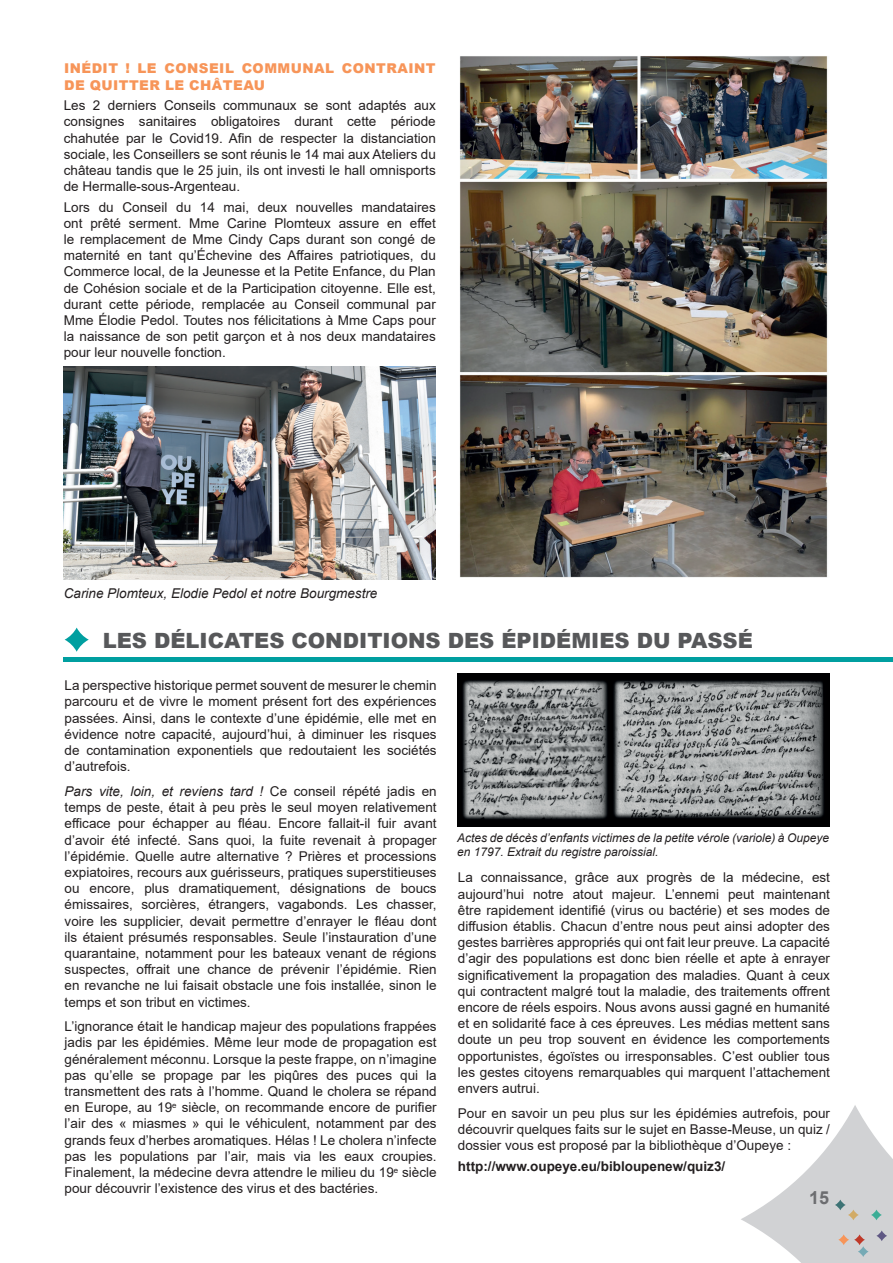
<style>
.page{position:relative;width:893px;height:1263px;background:#fff}
.page>*{position:absolute;margin:0;border:0;box-sizing:border-box;transform-origin:0 0}
.t1{font:900 21px "Arial";color:#57585a}
.t2{font:700 18px "Arial";color:#6c6d70}
.t3{font:13.5px/16.2px "Arial";color:#231f20;text-align:justify}
.t4{font:900 13.5px/16.2px "Arial";letter-spacing:.035em;color:#f79559}
.t5{font:italic 13.5px "Arial";color:#231f20}
.t6{font:700 13.5px "Arial";color:#231f20}
.t7{font:italic 12px/13.5px "Arial";color:#231f20}
.s1{font-style:italic}
</style>
<div class="page">
<svg style="left:741px;top:1105px;width:152px;height:158px"></svg>
<svg style="left:835px;top:1199px;width:11px;height:11px"></svg>
<svg style="left:848px;top:1209px;width:11px;height:11px"></svg>
<svg style="left:871px;top:1209px;width:11px;height:11px"></svg>
<svg style="left:876px;top:1230px;width:11px;height:11px"></svg>
<svg style="left:854px;top:1234px;width:11px;height:11px"></svg>
<svg style="left:858px;top:1246px;width:11px;height:11px"></svg>
<svg style="left:838px;top:1234px;width:11px;height:11px"></svg>
<img style="left:64px;top:367px;width:372px;height:213px">
<img style="left:460px;top:56px;width:368px;height:522px">
<svg style="left:65px;top:628px;width:24px;height:24px"></svg>
<hr style="left:64px;top:657px;width:829px;height:4px;background:#009fa0">
<img style="left:457px;top:673px;width:372px;height:154px">
<p class="t4" style="left:64px;top:60px;width:373px">INÉDIT ! LE CONSEIL COMMUNAL CONTRAINT<br>DE QUITTER LE CHÂTEAU</p>
<p class="t3" style="left:64px;top:97px;width:374px">Les 2 derniers Conseils communaux se sont adaptés aux consignes sanitaires obligatoires durant cette période chahutée par le Covid19. Afin de respecter la distanciation sociale, les Conseillers se sont réunis le 14 mai aux Ateliers du château tandis que le 25 juin, ils ont investi le hall omnisports de Hermalle-sous-Argenteau.</p>
<p class="t3" style="left:64px;top:199px;width:374px">Lors du Conseil du 14 mai, deux nouvelles mandataires ont prêté serment. Mme Carine Plomteux assure en effet le remplacement de Mme Cindy Caps durant son congé de maternité en tant qu’Échevine des Affaires patriotiques, du Commerce local, de la Jeunesse et la Petite Enfance, du Plan de Cohésion sociale et de la Participation citoyenne. Elle est, durant cette période, remplacée au Conseil communal par Mme Élodie Pedol. Toutes nos félicitations à Mme Caps pour la naissance de son petit garçon et à nos deux mandataires pour leur nouvelle fonction.</p>
<p class="t5" style="left:64px;top:584px;width:315px">Carine Plomteux, Elodie Pedol et notre Bourgmestre</p>
<h1 class="t1" style="left:103px;top:625px;width:652px">LES DÉLICATES CONDITIONS DES ÉPIDÉMIES DU PASSÉ</h1>
<p class="t3" style="left:65px;top:677px;width:374px">La perspective historique permet souvent de mesurer le chemin parcouru et de vivre le moment présent fort des expériences passées. Ainsi, dans le contexte d’une épidémie, elle met en évidence notre capacité, aujourd’hui, à diminuer les risques de contamination exponentiels que redoutaient les sociétés d’autrefois.</p>
<p class="t3" style="left:65px;top:783px;width:374px"><span class="s1">Pars vite, loin, et reviens tard !</span> Ce conseil répété jadis en temps de peste, était à peu près le seul moyen relativement efficace pour échapper au fléau. Encore fallait-il fuir avant d’avoir été infecté. Sans quoi, la fuite revenait à propager l’épidémie. Quelle autre alternative ? Prières et processions expiatoires, recours aux guérisseurs, pratiques superstitieuses ou encore, plus dramatiquement, désignations de boucs émissaires, sorcières, étrangers, vagabonds. Les chasser, voire les supplicier, devait permettre d’enrayer le fléau dont ils étaient présumés responsables. Seule l’instauration d’une quarantaine, notamment pour les bateaux venant de régions suspectes, offrait une chance de prévenir l’épidémie. Rien en revanche ne lui faisait obstacle une fois installée, sinon le temps et son tribut en victimes.</p>
<p class="t3" style="left:65px;top:1018px;width:374px">L’ignorance était le handicap majeur des populations frappées jadis par les épidémies. Même leur mode de propagation est généralement méconnu. Lorsque la peste frappe, on n’imagine pas qu’elle se propage par les piqûres des puces qui la transmettent des rats à l’homme. Quand le cholera se répand en Europe, au 19<sup>e</sup> siècle, on recommande encore de purifier l’air des « miasmes » qui le véhiculent, notamment par des grands feux d’herbes aromatiques. Hélas ! Le cholera n’infecte pas les populations par l’air, mais via les eaux croupies.<br>Finalement, la médecine devra attendre le milieu du 19<sup>e</sup> siècle pour découvrir l’existence des virus et des bactéries.</p>
<p class="t7" style="left:457px;top:831px;width:374px">Actes de décès d’enfants victimes de la petite vérole (variole) à Oupeye en 1797. Extrait du registre paroissial.</p>
<p class="t3" style="left:458px;top:869px;width:374px">La connaissance, grâce aux progrès de la médecine, est aujourd’hui notre atout majeur. L’ennemi peut maintenant être rapidement identifié (virus ou bactérie) et ses modes de diffusion établis. Chacun d’entre nous peut ainsi adopter des gestes barrières appropriés qui ont fait leur preuve. La capacité d’agir des populations est donc bien réelle et apte à enrayer significativement la propagation des maladies. Quant à ceux qui contractent malgré tout la maladie, des traitements offrent encore de réels espoirs. Nous avons aussi gagné en humanité et en solidarité face à ces épreuves. Les médias mettent sans doute un peu trop souvent en évidence les comportements opportunistes, égoïstes ou irresponsables. C’est oublier tous les gestes citoyens remarquables qui marquent l’attachement envers autrui.</p>
<p class="t3" style="left:458px;top:1105px;width:374px">Pour en savoir un peu plus sur les épidémies autrefois, pour découvrir quelques faits sur le sujet en Basse-Meuse, un quiz / dossier vous est proposé par la bibliothèque d’Oupeye :</p>
<p class="t6" style="left:458px;top:1156px;width:269px">http://www.oupeye.eu/bibloupenew/quiz3/</p>
<h2 class="t2" style="left:809px;top:1185px;width:22px">15</h2>
</div>
